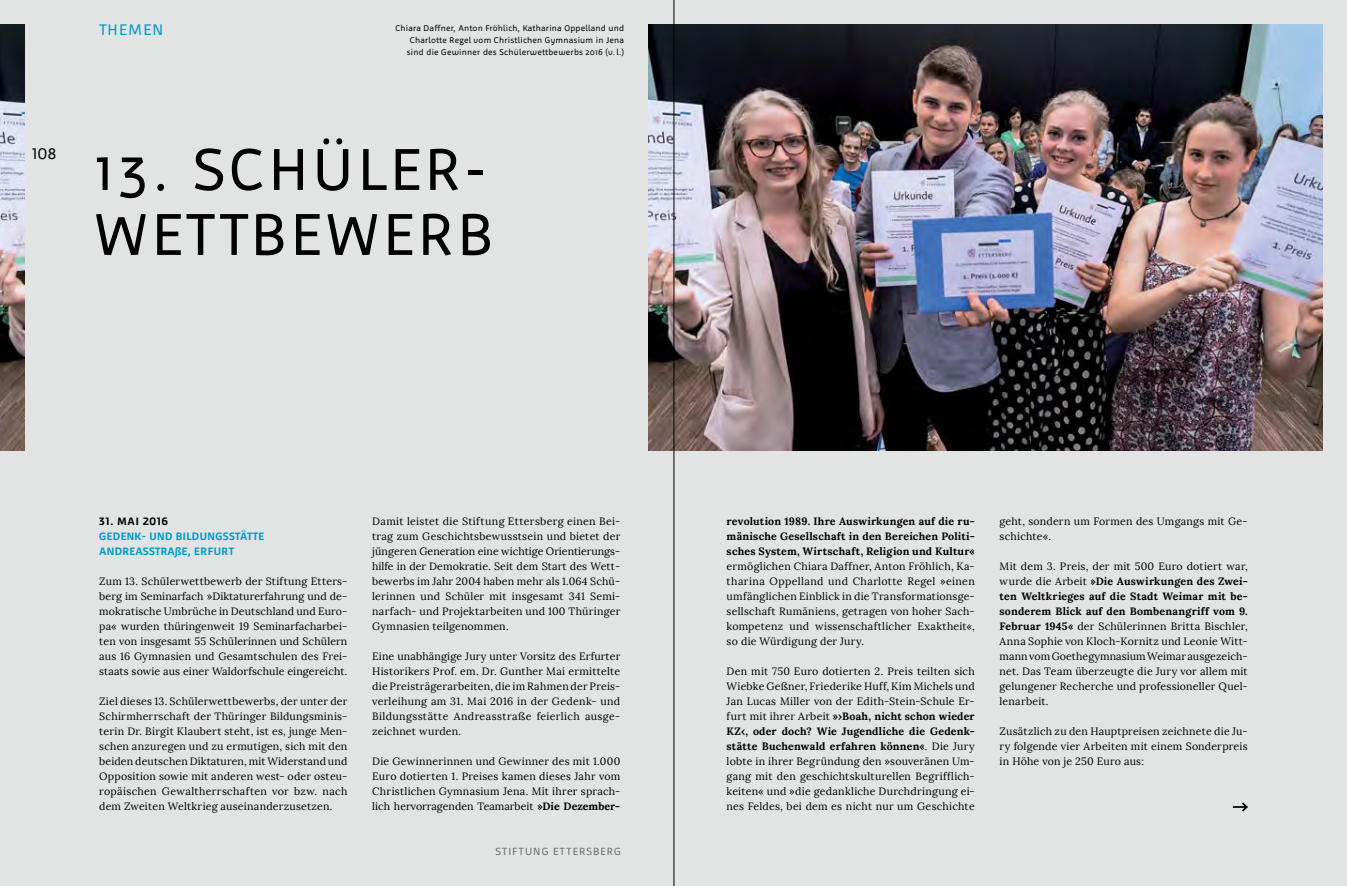
<style>
.page{position:relative;width:1347px;height:886px;background:#fff}
.page>*{position:absolute;margin:0;border:0;box-sizing:border-box;transform-origin:0 0}
.t1{font:60px/65px "Agile";letter-spacing:.075em;color:#000}
.t2{font:15.62px "Agile";letter-spacing:.09em;color:#009ccb}
.t3{font:15.62px "Agile";color:#000}
.t4{font:700 11px/15px "Agile";letter-spacing:.04em;color:#009ccb}
.t5{font:700 11px "Agile";color:#000}
.t6{font:10.62px/15px "Lora";letter-spacing:.015em;color:#000;text-align:justify}
.t7{font:700 10.62px/15px "Lora";letter-spacing:.02em;color:#000;text-align:justify}
.t8{font:10.62px "Agile";letter-spacing:.105em;color:#6d6e71}
.t9{font:8.5px/11.9px "Agile";letter-spacing:.025em;color:#000;text-align:right}
.s1{font-weight:700}
</style>
<div class="page">
<div style="left:0;top:0;width:1346px;height:886px;background:#e2e3e3"></div>
<svg style="left:1232px;top:802px;width:15px;height:9px"></svg>
<img style="left:648px;top:25px;width:674px;height:425px">
<img style="left:0;top:25px;width:25px;height:425px">
<hr style="left:673px;top:0;width:1px;height:886px;background:#000">
<h2 class="t3" style="left:32px;top:145px;width:26px">108</h2>
<h2 class="t2" style="left:99px;top:21px;width:66px">THEMEN</h2>
<p class="t9" style="left:395px;top:22px;width:230px">Chiara Daffner, Anton Fröhlich, Katharina Oppelland und<br>Charlotte Regel vom Christlichen Gymnasium in Jena sind die Gewinner des Schülerwettbewerbs 2016 (v. l.)</p>
<h1 class="t1" style="left:94px;top:136px;width:400px">13. SCHÜLER-<br>WETTBEWERB</h1>
<p class="t5" style="left:99px;top:515px;width:70px">31. MAI 2016</p>
<p class="t4" style="left:99px;top:529px;width:166px">GEDENK- UND BILDUNGSSTÄTTE<br>ANDREASSTRAßE, ERFURT</p>
<p class="t6" style="left:99px;top:574px;width:250px">Zum 13. Schülerwettbewerb der Stiftung Etters&shy;berg im Seminarfach »Diktaturerfahrung und de&shy;mokratische Umbrüche in Deutschland und Euro&shy;pa« wurden thüringenweit 19 Seminarfacharbei&shy;ten von insgesamt 55 Schülerinnen und Schülern aus 16 Gymnasien und Gesamtschulen des Frei&shy;staats sowie aus einer Waldorfschule eingereicht.</p>
<p class="t6" style="left:99px;top:694px;width:250px">Ziel dieses 13. Schülerwettbewerbs, der unter der Schirmherrschaft der Thüringer Bildungsminis&shy;terin Dr. Birgit Klaubert steht, ist es, junge Men&shy;schen anzuregen und zu ermutigen, sich mit den beiden deutschen Diktaturen, mit Widerstand und Opposition sowie mit anderen west- oder osteu&shy;ropäischen Gewaltherrschaften vor bzw. nach dem Zweiten Weltkrieg auseinanderzusetzen.</p>
<p class="t6" style="left:372px;top:514px;width:250px">Damit leistet die Stiftung Ettersberg einen Bei&shy;trag zum Geschichtsbewusstsein und bietet der jüngeren Generation eine wichtige Orientierungs&shy;hilfe in der Demokratie. Seit dem Start des Wett&shy;bewerbs im Jahr 2004 haben mehr als 1.064 Schü&shy;lerinnen und Schüler mit insgesamt 341 Semi&shy;narfach- und Projektarbeiten und 100 Thüringer Gymnasien teilgenommen.</p>
<p class="t6" style="left:372px;top:649px;width:250px">Eine unabhängige Jury unter Vorsitz des Erfurter Historikers Prof. em. Dr. Gunther Mai ermittelte die Preisträgerarbeiten, die im Rahmen der Preis&shy;verleihung am 31. Mai 2016 in der Gedenk- und Bildungsstätte Andreasstraße feierlich ausge&shy;zeichnet wurden.</p>
<p class="t6" style="left:372px;top:754px;width:250px">Die Gewinnerinnen und Gewinner des mit 1.000<br>Euro dotierten 1. Preises kamen dieses Jahr vom Christlichen Gymnasium Jena. Mit ihrer sprach&shy;lich hervorragenden Teamarbeit <span class="s1">»Die Dezember-</span></p>
<p class="t8" style="left:495px;top:845px;width:127px">STIFTUNG ETTERSBERG</p>
<p class="t7" style="left:726px;top:514px;width:250px">revolution 1989. Ihre Auswirkungen auf die ru&shy;mänische Gesellschaft in den Bereichen Politi&shy;sches System, Wirtschaft, Religion und Kultur«</p>
<p class="t6" style="left:726px;top:559px;width:250px">ermöglichen Chiara Daffner, Anton Fröhlich, Ka&shy;tharina Oppelland und Charlotte Regel »einen umfänglichen Einblick in die Transformationsge&shy;sellschaft Rumäniens, getragen von hoher Sach&shy;kompetenz und wissenschaftlicher Exaktheit«, so die Würdigung der Jury.</p>
<p class="t6" style="left:726px;top:664px;width:250px">Den mit 750 Euro dotierten 2. Preis teilten sich Wiebke Geßner, Friederike Huff, Kim Michels und Jan Lucas Miller von der Edith-Stein-Schule Er&shy;furt mit ihrer Arbeit <span class="s1">»›Boah, nicht schon wieder KZ‹, oder doch? Wie Jugendliche die Gedenk&shy;stätte Buchenwald erfahren können«</span>. Die Jury lobte in ihrer Begründung den »souveränen Um&shy;gang mit den geschichtskulturellen Begrifflich&shy;keiten« und »die gedankliche Durchdringung ei&shy;nes Feldes, bei dem es nicht nur um Geschichte</p>
<p class="t6" style="left:999px;top:514px;width:250px">geht, sondern um Formen des Umgangs mit Ge&shy;schichte«.</p>
<p class="t6" style="left:999px;top:559px;width:250px">Mit dem 3. Preis, der mit 500 Euro dotiert war, wurde die Arbeit <span class="s1">»Die Auswirkungen des Zwei&shy;ten Weltkrieges auf die Stadt Weimar mit be&shy;sonderem Blick auf den Bombenangriff vom 9.<br>Februar 1945«</span> der Schülerinnen Britta Bischler, Anna Sophie von Kloch-Kornitz und Leonie Witt&shy;mann vom Goethegymnasium Weimar ausgezeich&shy;net. Das Team überzeugte die Jury vor allem mit gelungener Recherche und professioneller Quel&shy;lenarbeit.</p>
<p class="t6" style="left:999px;top:724px;width:250px">Zusätzlich zu den Hauptpreisen zeichnete die Ju&shy;ry folgende vier Arbeiten mit einem Sonderpreis in Höhe von je 250 Euro aus:</p>
</div>
